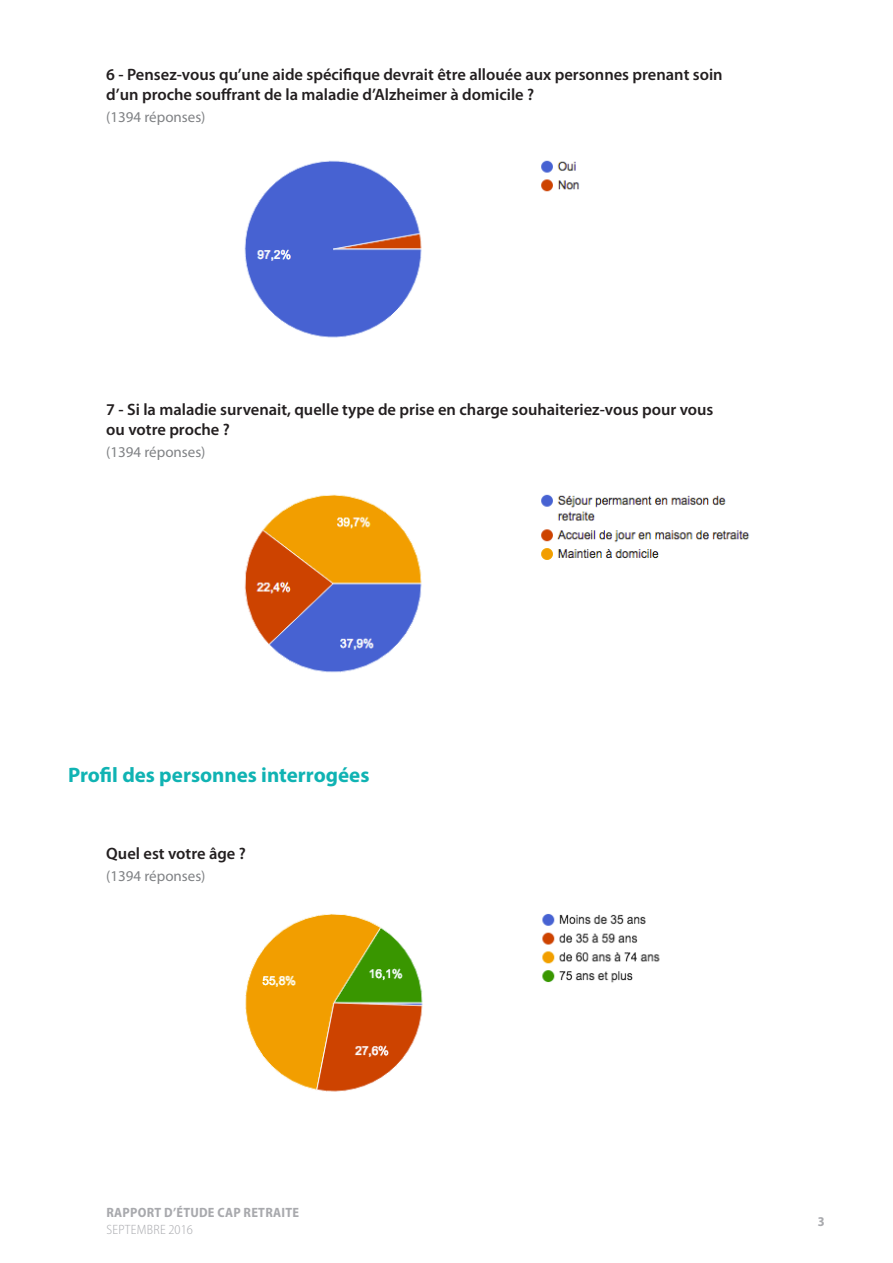
<style>
.page{position:relative;width:893px;height:1263px;background:#fff}
.page>*{position:absolute;margin:0;border:0;box-sizing:border-box;transform-origin:0 0}
.t1{font:700 21px "Myriad Pro";color:#10b3b3}
.t2{font:600 16.5px/19.8px "Myriad Pro";color:#231f20}
.t3{font:15px "Myriad Pro";color:#808285}
.t4{font:700 semi-condensed 13.5px "Myriad Pro";letter-spacing:.02em;color:#a8a9ad}
.t5{font:300 semi-condensed 13.5px "Myriad Pro";letter-spacing:.02em;color:#a8a9ad}
</style>
<div class="page">
<img style="left:244px;top:494px;width:506px;height:179px">
<img style="left:245px;top:914px;width:415px;height:178px">
<img style="left:244px;top:160px;width:336px;height:178px">
<p class="t2" style="left:106px;top:65px;width:618px">6 - Pensez-vous qu’une aide spécifique devrait être allouée aux personnes prenant soin d’un proche souffrant de la maladie d’Alzheimer à domicile ?</p>
<p class="t3" style="left:106px;top:108px;width:101px">(1394 réponses)</p>
<p class="t2" style="left:106px;top:399px;width:609px">7 - Si la maladie survenait, quelle type de prise en charge souhaiteriez-vous pour vous ou votre proche ?</p>
<p class="t3" style="left:106px;top:442px;width:101px">(1394 réponses)</p>
<p class="t1" style="left:68px;top:762px;width:303px">Profil des personnes interrogées</p>
<p class="t2" style="left:106px;top:843px;width:141px">Quel est votre âge ?</p>
<p class="t3" style="left:106px;top:866px;width:101px">(1394 réponses)</p>
<p class="t4" style="left:106px;top:1204px;width:194px">RAPPORT D’ÉTUDE CAP RETRAITE</p>
<p class="t5" style="left:106px;top:1221px;width:88px">SEPTEMBRE 2016</p>
<p class="t4" style="left:818px;top:1212px;width:8px">3</p>
</div>
